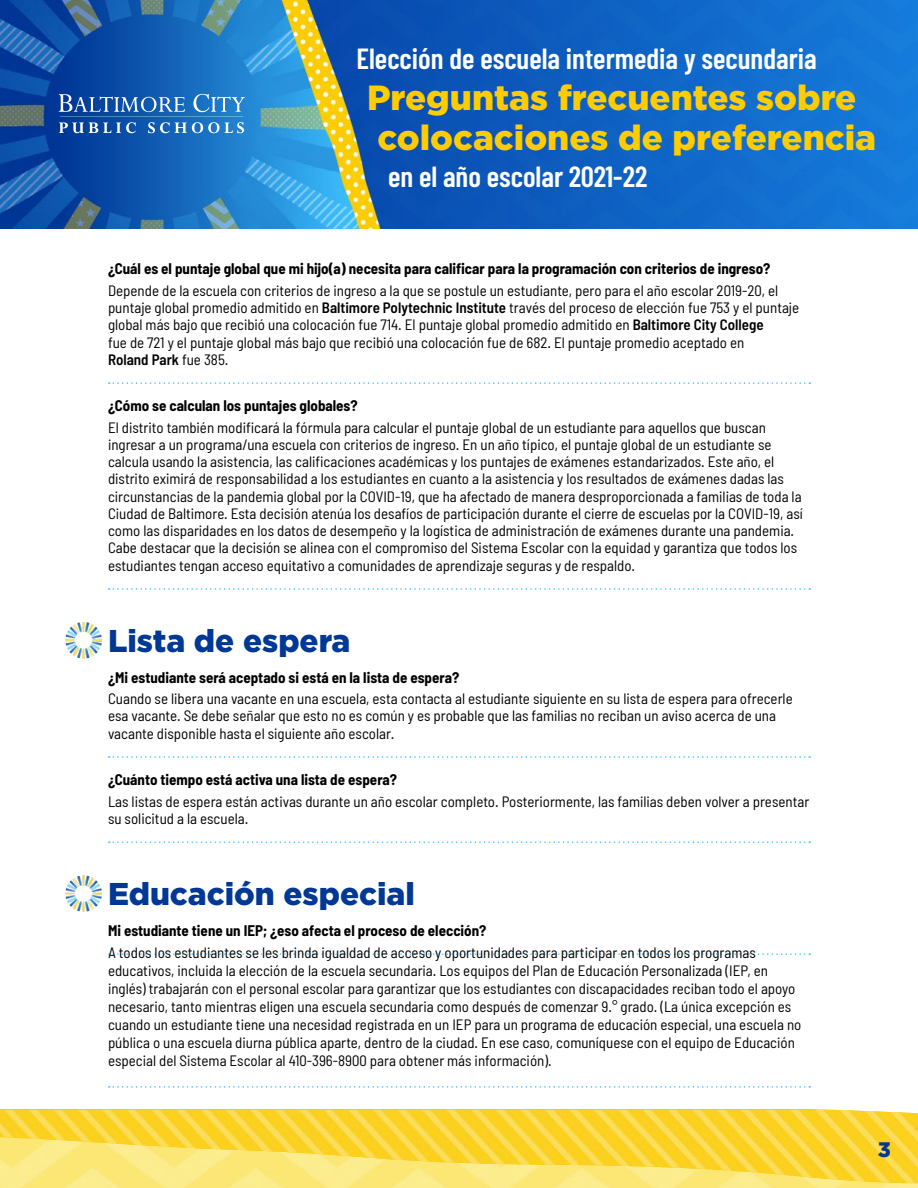
<style>
.page{position:relative;width:918px;height:1188px;background:#fff}
.page>*{position:absolute;margin:0;border:0;box-sizing:border-box;transform-origin:0 0}
.t1{font:900 34.95px/40.8px "Gotham";color:#fc0;text-align:center}
.t2{font:900 31.5px "Gotham";color:#003896}
.t3{font:600 29.1px "Barlow Condensed";color:#fff}
.t4{font:900 21px "Gotham";color:#003896}
.t5{font:semi-condensed 15px/17.2px "Barlow";color:#000}
.t6{font:700 semi-condensed 15px "Barlow";color:#000}
.s1{font-weight:600}
</style>
<div class="page">
<img style="left:0;top:0;width:918px;height:229px">
<img style="left:0;top:1110px;width:918px;height:74px">
<svg style="left:59px;top:94px;width:186px;height:39px;background:#3d7ac0"></svg>
<svg style="left:109px;top:382px;width:701px;height:2px"></svg>
<svg style="left:109px;top:588px;width:701px;height:2px"></svg>
<svg style="left:109px;top:756px;width:701px;height:2px"></svg>
<svg style="left:109px;top:841px;width:701px;height:2px"></svg>
<svg style="left:109px;top:953px;width:701px;height:2px"></svg>
<svg style="left:109px;top:1086px;width:701px;height:2px"></svg>
<img style="left:65px;top:622px;width:37px;height:37px;border-radius:18px">
<img style="left:65px;top:875px;width:37px;height:37px;border-radius:18px">
<h3 class="t3" style="left:357px;top:40px;width:462px">Elección de escuela intermedia y secundaria</h3>
<h1 class="t1" style="left:367px;top:76px;width:511px">Preguntas frecuentes sobre colocaciones de preferencia</h1>
<h3 class="t3" style="left:388px;top:158px;width:261px">en el año escolar 2021-22</h3>
<p class="t6" style="left:108px;top:259px;width:664px">¿Cuál es el puntaje global que mi hijo(a) necesita para calificar para la programación con criterios de ingreso?</p>
<p class="t5" style="left:108px;top:281px;width:693px">Depende de la escuela con criterios de ingreso a la que se postule un estudiante, pero para el año escolar 2019-20, el puntaje global promedio admitido en <span class="s1">Baltimore Polytechnic Institute</span> través del proceso de elección fue 753 y el puntaje global más bajo que recibió una colocación fue 714. El puntaje global promedio admitido en <span class="s1">Baltimore City College<br></span>fue de 721 y el puntaje global más bajo que recibió una colocación fue de 682. El puntaje promedio aceptado en<br><span class="s1">Roland Park</span> fue 385.</p>
<p class="t6" style="left:108px;top:396px;width:251px">¿Cómo se calculan los puntajes globales?</p>
<p class="t5" style="left:108px;top:418px;width:696px">El distrito también modificará la fórmula para calcular el puntaje global de un estudiante para aquellos que buscan ingresar a un programa/una escuela con criterios de ingreso. En un año típico, el puntaje global de un estudiante se calcula usando la asistencia, las calificaciones académicas y los puntajes de exámenes estandarizados. Este año, el distrito eximirá de responsabilidad a los estudiantes en cuanto a la asistencia y los resultados de exámenes dadas las circunstancias de la pandemia global por la COVID-19, que ha afectado de manera desproporcionada a familias de toda la Ciudad de Baltimore. Esta decisión atenúa los desafíos de participación durante el cierre de escuelas por la COVID-19, así como las disparidades en los datos de desempeño y la logística de administración de exámenes durante una pandemia.<br>Cabe destacar que la decisión se alinea con el compromiso del Sistema Escolar con la equidad y garantiza que todos los estudiantes tengan acceso equitativo a comunidades de aprendizaje seguras y de respaldo.</p>
<h2 class="t2" style="left:108px;top:619px;width:244px">Lista de espera</h2>
<p class="t6" style="left:108px;top:668px;width:353px">¿Mi estudiante será aceptado si está en la lista de espera?</p>
<p class="t5" style="left:108px;top:690px;width:686px">Cuando se libera una vacante en una escuela, esta contacta al estudiante siguiente en su lista de espera para ofrecerle esa vacante. Se debe señalar que esto no es común y es probable que las familias no reciban un aviso acerca de una vacante disponible hasta el siguiente año escolar.</p>
<p class="t6" style="left:108px;top:770px;width:291px">¿Cuánto tiempo está activa una lista de espera?</p>
<p class="t5" style="left:108px;top:792px;width:703px">Las listas de espera están activas durante un año escolar completo. Posteriormente, las familias deben volver a presentar su solicitud a la escuela.</p>
<h2 class="t2" style="left:108px;top:872px;width:308px">Educación especial</h2>
<p class="t6" style="left:108px;top:921px;width:380px">Mi estudiante tiene un IEP; ¿eso afecta el proceso de elección?</p>
<p class="t5" style="left:108px;top:943px;width:695px;line-height:18px">A todos los estudiantes se les brinda igualdad de acceso y oportunidades para participar en todos los programas educativos, incluida la elección de la escuela secundaria. Los equipos del Plan de Educación Personalizada (IEP, en inglés) trabajarán con el personal escolar para garantizar que los estudiantes con discapacidades reciban todo el apoyo necesario, tanto mientras eligen una escuela secundaria como después de comenzar 9.° grado. (La única excepción es cuando un estudiante tiene una necesidad registrada en un IEP para un programa de educación especial, una escuela no pública o una escuela diurna pública aparte, dentro de la ciudad. En ese caso, comuníquese con el equipo de Educación especial del Sistema Escolar al 410-396-8900 para obtener más información).</p>
<h3 class="t4" style="left:878px;top:1135px;width:15px">3</h3>
</div>
